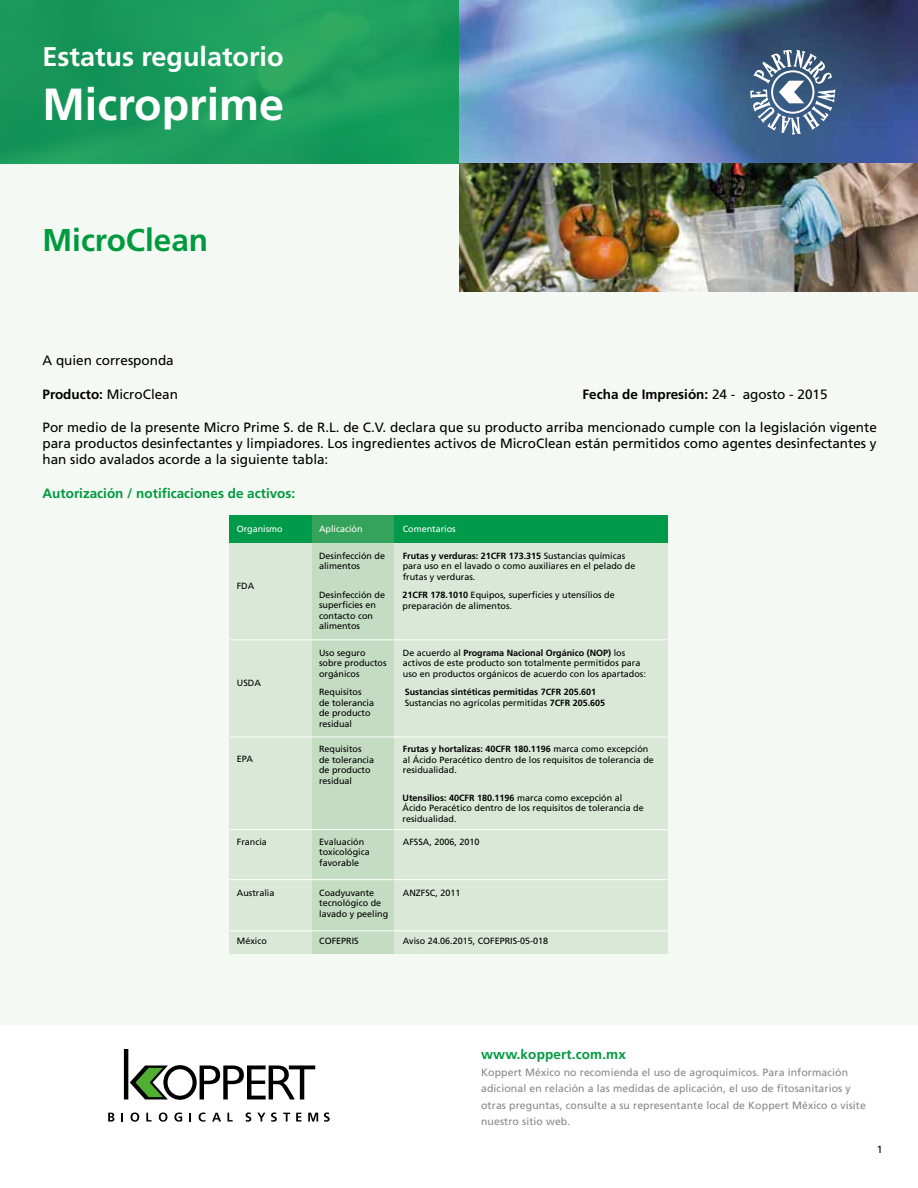
<style>
.page{position:relative;width:918px;height:1188px;background:#fff}
.page>*{position:absolute;margin:0;border:0;box-sizing:border-box;transform-origin:0 0}
.t1{font:700 45px "Frutiger LT Std";color:#fff}
.t2{font:700 31.5px "Frutiger LT Std";color:#009a3e}
.t3{font:700 27px "Frutiger LT Std";color:#fff}
.t4{font:13.5px/16.2px "Frutiger LT Std";color:#000;text-align:justify}
.t5{font:700 13.5px "Frutiger LT Std";color:#009a3e}
.t6{font:700 13.5px "Frutiger LT Std";color:#000}
.t7{font:10.5px/16.5px "Frutiger LT Std";letter-spacing:.01em;color:#878787}
.t8{font:10.5px "Frutiger LT Std";color:#000}
.t9{font:9px/10.5px "Frutiger LT Std";color:#000}
.t10{font:700 9px/10.5px "Frutiger LT Std";color:#000}
.t11{font:9px "Frutiger LT Std";color:#fff}
.s1{font-weight:700}
.s2{font-weight:400}
</style>
<div class="page">
<div style="left:0;top:164px;width:918px;height:861px;background:#f4f9f4"></div>
<img style="left:458px;top:0;width:460px;height:164px">
<svg style="left:750px;top:51px;width:85px;height:84px"></svg>
<div style="left:0;top:0;width:458px;height:164px;background:#1a9c5b"></div>
<img style="left:459px;top:164px;width:459px;height:127px">
<svg style="left:108px;top:1113px;width:6px;height:9px"></svg>
<svg style="left:131px;top:1113px;width:8px;height:9px"></svg>
<svg style="left:146px;top:1113px;width:6px;height:9px"></svg>
<svg style="left:159px;top:1113px;width:8px;height:9px"></svg>
<svg style="left:174px;top:1113px;width:8px;height:9px"></svg>
<svg style="left:199px;top:1113px;width:6px;height:9px"></svg>
<svg style="left:212px;top:1113px;width:9px;height:9px"></svg>
<svg style="left:227px;top:1113px;width:6px;height:9px"></svg>
<svg style="left:246px;top:1113px;width:5px;height:9px"></svg>
<svg style="left:257px;top:1113px;width:8px;height:9px"></svg>
<svg style="left:271px;top:1113px;width:6px;height:9px"></svg>
<svg style="left:283px;top:1113px;width:7px;height:9px"></svg>
<svg style="left:296px;top:1113px;width:5px;height:9px"></svg>
<svg style="left:308px;top:1113px;width:10px;height:9px"></svg>
<svg style="left:324px;top:1113px;width:6px;height:9px"></svg>
<svg style="left:124px;top:1049px;width:191px;height:51px"></svg>
<div style="left:230px;top:543px;width:82px;height:96px;background:#d9e8d7"></div>
<div style="left:230px;top:640px;width:82px;height:97px;background:#d9e8d7"></div>
<div style="left:230px;top:737px;width:82px;height:93px;background:#d9e8d7"></div>
<div style="left:230px;top:829px;width:82px;height:51px;background:#d9e8d7"></div>
<div style="left:230px;top:880px;width:82px;height:51px;background:#d9e8d7"></div>
<div style="left:230px;top:931px;width:82px;height:23px;background:#d9e8d7"></div>
<div style="left:393px;top:543px;width:274px;height:96px;background:#d9e8d7"></div>
<div style="left:393px;top:640px;width:274px;height:97px;background:#d9e8d7"></div>
<div style="left:393px;top:737px;width:274px;height:93px;background:#d9e8d7"></div>
<div style="left:393px;top:829px;width:274px;height:51px;background:#d9e8d7"></div>
<div style="left:393px;top:880px;width:274px;height:51px;background:#d9e8d7"></div>
<div style="left:393px;top:931px;width:274px;height:23px;background:#d9e8d7"></div>
<div style="left:230px;top:516px;width:82px;height:27px;background:#009a4b"></div>
<div style="left:393px;top:516px;width:274px;height:27px;background:#009a4b"></div>
<div style="left:312px;top:543px;width:81px;height:96px;background:#c3dcc2"></div>
<div style="left:312px;top:640px;width:81px;height:97px;background:#c3dcc2"></div>
<div style="left:312px;top:737px;width:81px;height:93px;background:#c3dcc2"></div>
<div style="left:312px;top:829px;width:81px;height:51px;background:#c3dcc2"></div>
<div style="left:312px;top:880px;width:81px;height:51px;background:#c3dcc2"></div>
<div style="left:312px;top:931px;width:81px;height:23px;background:#c3dcc2"></div>
<div style="left:312px;top:516px;width:81px;height:27px;background:#35a35b"></div>
<hr style="left:230px;top:639px;width:437px;height:1px;background:#fff">
<hr style="left:230px;top:737px;width:437px;height:1px;background:#fff">
<hr style="left:230px;top:829px;width:437px;height:1px;background:#fff">
<hr style="left:230px;top:879px;width:437px;height:1px;background:#fff">
<hr style="left:230px;top:930px;width:437px;height:1px;background:#fff">
<h3 class="t3" style="left:43px;top:41px;width:243px">Estatus regulatorio</h3>
<h1 class="t1" style="left:43px;top:78px;width:243px">Microprime</h1>
<h2 class="t2" style="left:43px;top:222px;width:167px">MicroClean</h2>
<h3 class="t4" style="left:43px;top:353px;width:133px">A quien corresponda</h3>
<h3 class="t4" style="left:43px;top:387px;width:137px"><span class="s1">Producto:</span> MicroClean</h3>
<h3 class="t6" style="left:583px;top:387px;width:247px">Fecha de Impresión: <span class="s2">24 - agosto - 2015</span></h3>
<p class="t4" style="left:43px;top:419px;width:836px">Por medio de la presente Micro Prime S. de R.L. de C.V. declara que su producto arriba mencionado cumple con la legislación vigente para productos desinfectantes y limpiadores. Los ingredientes activos de MicroClean están permitidos como agentes desinfectantes y han sido avalados acorde a la siguiente tabla:</p>
<h3 class="t5" style="left:43px;top:486px;width:254px">Autorización / notificaciones de activos:</h3>
<p class="t11" style="left:237px;top:523px;width:48px">Organismo</p>
<p class="t11" style="left:403px;top:523px;width:55px">Comentarios</p>
<p class="t11" style="left:319px;top:523px;width:45px">Aplicación</p>
<p class="t9" style="left:319px;top:550px;width:68px">Desinfección de alimentos</p>
<p class="t9" style="left:403px;top:550px;width:234px"><span class="s1">Frutas y verduras: 21CFR 173.315</span> Sustancias químicas para uso en el lavado o como auxiliares en el pelado de frutas y verduras.</p>
<p class="t9" style="left:237px;top:581px;width:19px">FDA</p>
<p class="t9" style="left:319px;top:590px;width:68px">Desinfección de superficies en contacto con alimentos</p>
<p class="t9" style="left:403px;top:590px;width:214px"><span class="s1">21CFR 178.1010</span> Equipos, superficies y utensilios de preparación de alimentos.</p>
<p class="t9" style="left:237px;top:678px;width:25px">USDA</p>
<p class="t9" style="left:237px;top:753px;width:18px">EPA</p>
<p class="t9" style="left:237px;top:837px;width:32px">Francia</p>
<p class="t9" style="left:237px;top:887px;width:39px">Australia</p>
<p class="t9" style="left:237px;top:936px;width:31px">México</p>
<p class="t9" style="left:319px;top:647px;width:69px">Uso seguro sobre productos orgánicos</p>
<p class="t9" style="left:403px;top:647px;width:245px">De acuerdo al <span class="s1">Programa Nacional Orgánico (NOP)</span> los activos de este producto son totalmente permitidos para uso en productos orgánicos de acuerdo con los apartados:</p>
<p class="t9" style="left:319px;top:687px;width:57px">Requisitos de tolerancia de producto residual</p>
<p class="t10" style="left:405px;top:687px;width:202px">Sustancias sintéticas permitidas 7CFR 205.601<br><span class="s2">Sustancias no agrícolas permitidas</span> 7CFR 205.605</p>
<p class="t9" style="left:319px;top:744px;width:57px">Requisitos de tolerancia de producto residual</p>
<p class="t9" style="left:403px;top:744px;width:253px"><span class="s1">Frutas y hortalizas: 40CFR 180.1196</span> marca como excepción al Ácido Peracético dentro de los requisitos de tolerancia de residualidad.</p>
<p class="t9" style="left:403px;top:793px;width:243px"><span class="s1">Utensilios: 40CFR 180.1196</span> marca como excepción al<br>Ácido Peracético dentro de los requisitos de tolerancia de residualidad.</p>
<p class="t9" style="left:319px;top:836px;width:52px">Evaluación toxicológica favorable</p>
<p class="t9" style="left:319px;top:887px;width:71px">Coadyuvante tecnológico de lavado y peeling</p>
<p class="t9" style="left:319px;top:936px;width:41px">COFEPRIS</p>
<p class="t9" style="left:403px;top:837px;width:78px">AFSSA, 2006, 2010</p>
<p class="t9" style="left:403px;top:887px;width:59px">ANZFSC, 2011</p>
<p class="t9" style="left:403px;top:936px;width:147px">Aviso 24.06.2015, COFEPRIS-05-018</p>
<h3 class="t5" style="left:481px;top:1046px;width:146px">www.koppert.com.mx</h3>
<p class="t7" style="left:481px;top:1064px;width:386px">Koppert México no recomienda el uso de agroquímicos. Para información adicional en relación a las medidas de aplicación, el uso de fitosanitarios y otras preguntas, consulte a su representante local de Koppert México o visite nuestro sitio web.</p>
<p class="t8" style="left:877px;top:1144px;width:7px">1</p>
</div>
